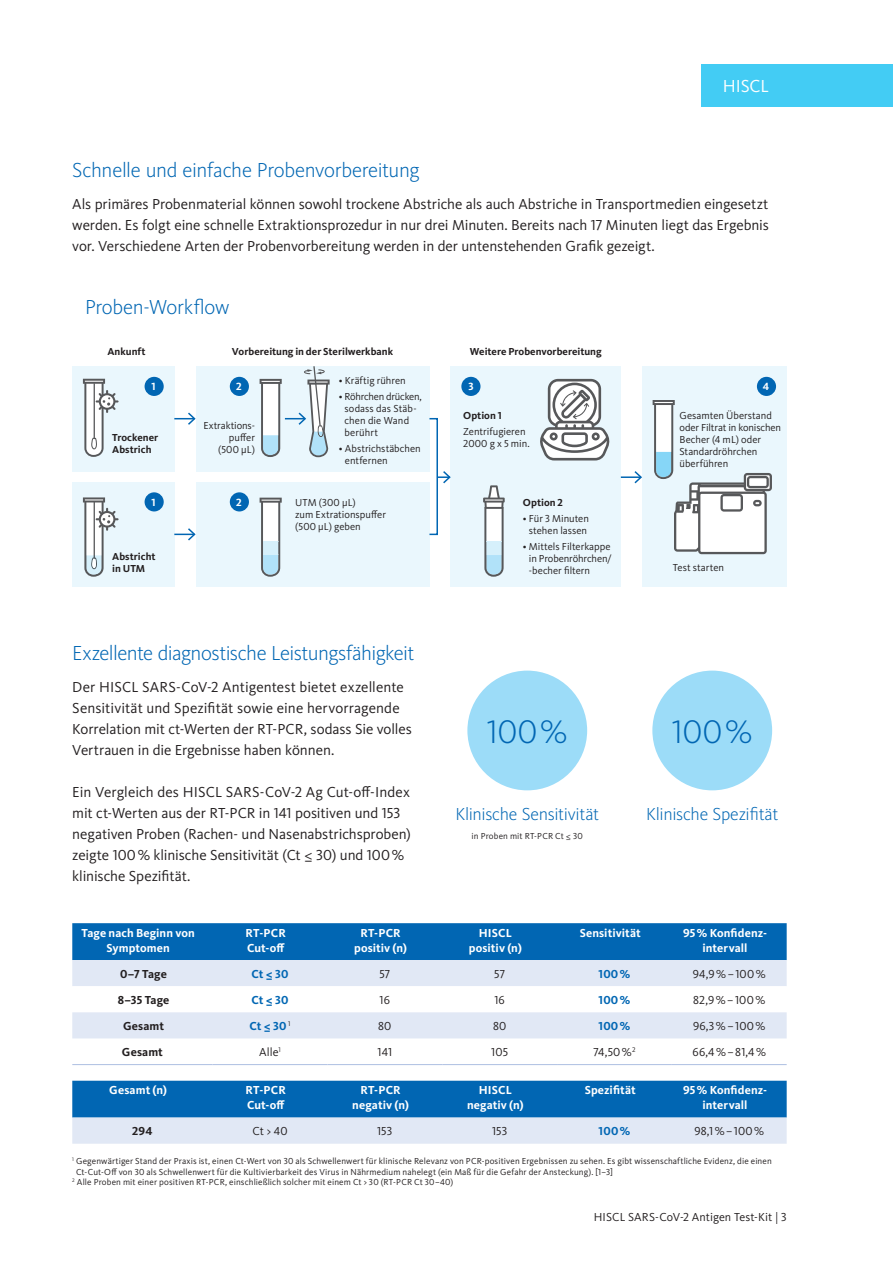
<style>
.page{position:relative;width:893px;height:1263px;background:#fff}
.page>*{position:absolute;margin:0;border:0;box-sizing:border-box;transform-origin:0 0}
.t1{font:300 33.9px "Kievit Pro";letter-spacing:-.01em;color:#0166b3}
.t2{font:300 21px "Kievit Pro";letter-spacing:-.02em;color:#0166b3}
.t3{font:300 18px "Kievit Pro";letter-spacing:-.02em;color:#0166b3}
.t4{font:18px "Kievit Pro";letter-spacing:-.01em;color:#fff}
.t5{font:15px/21px "Kievit Pro";color:#231f20}
.t6{font:700 12px/15px "Kievit Pro";letter-spacing:.01em;color:#fff;text-align:center}
.t7{font:12px "Kievit Pro";letter-spacing:.01em;color:#231f20}
.t8{font:700 12px "Kievit Pro";letter-spacing:.01em;color:#0166b3}
.t9{font:700 12px "Kievit Pro";letter-spacing:.005em;color:#231f20}
.t10{font:700 10.8px "Kievit Pro";color:#fff}
.t11{font:10.5px/12px "Kievit Pro";color:#231f20}
.t12{font:700 10.5px/12px "Kievit Pro";color:#231f20}
.t13{font:9px "Kievit Pro";letter-spacing:.015em;color:#231f20}
</style>
<div class="page">
<div style="left:196px;top:366px;width:233px;height:105px;background:#eaf7fd"></div>
<div style="left:72px;top:482px;width:102px;height:105px;background:#eaf7fd"></div>
<div style="left:72px;top:366px;width:102px;height:105px;background:#eaf7fd"></div>
<div style="left:451px;top:366px;width:170px;height:221px;background:#eaf7fd"></div>
<div style="left:642px;top:366px;width:145px;height:221px;background:#eaf7fd"></div>
<div style="left:196px;top:482px;width:233px;height:105px;background:#eaf7fd"></div>
<svg style="left:83px;top:379px;width:36px;height:78px"></svg>
<svg style="left:260px;top:498px;width:22px;height:79px;background:#c5d2d8"></svg>
<svg style="left:540px;top:379px;width:70px;height:81px"></svg>
<svg style="left:653px;top:400px;width:119px;height:154px"></svg>
<svg style="left:260px;top:366px;width:70px;height:91px"></svg>
<svg style="left:83px;top:497px;width:36px;height:80px"></svg>
<svg style="left:483px;top:485px;width:22px;height:92px"></svg>
<div style="left:702px;top:64px;width:191px;height:42px;background:#43ccf4"></div>
<div style="left:467px;top:671px;width:120px;height:119px;background:#9cdcf8;border-radius:50%"></div>
<div style="left:652px;top:671px;width:120px;height:119px;background:#9cdcf8;border-radius:50%"></div>
<svg style="left:72px;top:923px;width:715px;height:63px;background:#5e9cce"></svg>
<svg style="left:72px;top:1038px;width:714px;height:1px"></svg>
<div style="left:72px;top:1012px;width:715px;height:26px;background:#e1e8f5"></div>
<hr style="left:72px;top:1064px;width:141px;height:1px;background:#adbfe2">
<hr style="left:213px;top:1064px;width:114px;height:1px;background:#adbfe2">
<hr style="left:327px;top:1064px;width:115px;height:1px;background:#adbfe2">
<hr style="left:442px;top:1064px;width:115px;height:1px;background:#adbfe2">
<hr style="left:557px;top:1064px;width:115px;height:1px;background:#adbfe2">
<hr style="left:672px;top:1064px;width:115px;height:1px;background:#adbfe2">
<svg style="left:72px;top:1081px;width:715px;height:63px;background:#609dcf"></svg>
<div style="left:145px;top:377px;width:19px;height:19px;background:#0166b3;border-radius:50%"></div>
<div style="left:145px;top:492px;width:19px;height:19px;background:#0166b3;border-radius:50%"></div>
<div style="left:230px;top:377px;width:19px;height:19px;background:#0166b3;border-radius:50%"></div>
<div style="left:230px;top:492px;width:19px;height:19px;background:#0166b3;border-radius:50%"></div>
<div style="left:461px;top:377px;width:19px;height:19px;background:#0166b3;border-radius:50%"></div>
<div style="left:757px;top:377px;width:19px;height:19px;background:#0166b3;border-radius:50%"></div>
<svg style="left:174px;top:411px;width:22px;height:15px"></svg>
<svg style="left:438px;top:469px;width:13px;height:16px"></svg>
<svg style="left:174px;top:527px;width:22px;height:15px"></svg>
<hr style="left:621px;top:476px;width:20px;height:2px;background:#0166b3">
<svg style="left:633px;top:471px;width:9px;height:13px"></svg>
<div style="left:429px;top:418px;width:9px;height:117px;border:2px solid #0166b3"></div>
<p class="t4" style="left:723px;top:75px;width:48px">HISCL</p>
<h2 class="t2" style="left:72px;top:157px;width:349px">Schnelle und einfache Probenvorbereitung</h2>
<p class="t5" style="left:72px;top:193px;width:698px;text-align:justify">Als primäres Probenmaterial können sowohl trockene Abstriche als auch Abstriche in Transportmedien eingesetzt werden. Es folgt eine schnelle Extraktionsprozedur in nur drei Minuten. Bereits nach 17 Minuten liegt das Ergebnis vor. Verschiedene Arten der Probenvorbereitung werden in der untenstehenden Grafik gezeigt.</p>
<h2 class="t2" style="left:85px;top:294px;width:146px">Proben-Workflow</h2>
<p class="t12" style="left:107px;top:346px;width:40px">Ankunft</p>
<p class="t12" style="left:232px;top:346px;width:163px">Vorbereitung in der Sterilwerkbank</p>
<p class="t11" style="left:339px;top:374px;width:68px">• Kräftig rühren</p>
<p class="t11" style="left:344px;top:390px;width:79px;text-indent:-6px">• Röhrchen drücken, sodass das Stäb&shy;chen die Wand berührt</p>
<p class="t11" style="left:345px;top:443px;width:77px;text-indent:-6px">• Abstrichstäbchen entfernen</p>
<p class="t10" style="left:236px;top:380px;width:7px">2</p>
<p class="t10" style="left:152px;top:380px;width:6px">1</p>
<p class="t11" style="left:203px;top:419px;width:53px;text-align:right">Extraktions&shy;puffer<br>(500 µL)</p>
<p class="t12" style="left:112px;top:431px;width:48px">Trockener<br>Abstrich</p>
<p class="t10" style="left:152px;top:496px;width:6px">1</p>
<p class="t12" style="left:112px;top:551px;width:45px">Abstricht in UTM</p>
<p class="t10" style="left:236px;top:496px;width:7px">2</p>
<p class="t11" style="left:295px;top:496px;width:92px">UTM (300 µL)<br>zum Extrationspuffer (500 µL) geben</p>
<h2 class="t2" style="left:72px;top:640px;width:344px">Exzellente diagnostische Leistungsfähigkeit</h2>
<p class="t5" style="left:72px;top:676px;width:341px">Der HISCL SARS-CoV-2 Antigentest bietet exzellente Sensitivität und Spezifität sowie eine hervorragende Korrelation mit ct-Werten der RT-PCR, sodass Sie volles Vertrauen in die Ergebnisse haben können.</p>
<p class="t5" style="left:72px;top:781px;width:340px">Ein Vergleich des HISCL SARS-CoV-2 Ag Cut-off-Index mit ct-Werten aus der RT-PCR in 141 positiven und 153 negativen Proben (Rachen- und Nasenabstrichsproben) zeigte 100% klinische Sensitivität (Ct ≤ 30) und 100% klinische Spezifität.</p>
<p class="t12" style="left:470px;top:346px;width:133px">Weitere Probenvorbereitung</p>
<p class="t10" style="left:468px;top:380px;width:7px">3</p>
<p class="t10" style="left:763px;top:380px;width:8px">4</p>
<p class="t12" style="left:463px;top:409px;width:40px">Option 1</p>
<p class="t11" style="left:463px;top:425px;width:68px">Zentrifugieren<br>2000 g x 5 min.</p>
<p class="t12" style="left:523px;top:496px;width:41px">Option 2</p>
<p class="t11" style="left:523px;top:512px;width:68px;text-align:center">• Für 3 Minuten stehen lassen</p>
<p class="t11" style="left:529px;top:541px;width:84px;text-align:justify;text-indent:-6px">• Mittels Filterkappe in Probenröhrchen/ -becher filtern</p>
<p class="t11" style="left:679px;top:409px;width:103px">Gesamten Überstand oder Filtrat in konischen<br>Becher (4 mL) oder<br>Standardröhrchen überführen</p>
<p class="t11" style="left:673px;top:562px;width:53px">Test starten</p>
<h1 class="t1" style="left:487px;top:712px;width:82px">100%</h1>
<p class="t3" style="left:455px;top:803px;width:145px">Klinische Sensitivität</p>
<p class="t13" style="left:472px;top:830px;width:113px">in Proben mit RT-PCR Ct ≤ 30</p>
<h1 class="t1" style="left:672px;top:712px;width:82px">100%</h1>
<p class="t3" style="left:646px;top:803px;width:134px">Klinische Spezifität</p>
<p class="t6" style="left:82px;top:925px;width:115px">Tage nach Beginn von<br>Symptomen</p>
<p class="t6" style="left:246px;top:925px;width:42px;text-align:left">RT-PCR<br>Cut-off</p>
<p class="t6" style="left:354px;top:925px;width:54px">RT-PCR positiv (n)</p>
<p class="t6" style="left:469px;top:925px;width:54px">HISCL positiv (n)</p>
<p class="t6" style="left:580px;top:925px;width:62px">Sensitivität</p>
<p class="t6" style="left:683px;top:925px;width:86px">95% Konfidenz&shy;intervall</p>
<p class="t9" style="left:120px;top:966px;width:48px">0–7 Tage</p>
<p class="t8" style="left:252px;top:966px;width:38px">Ct ≤ 30</p>
<p class="t7" style="left:379px;top:966px;width:12px">57</p>
<p class="t7" style="left:494px;top:966px;width:13px">57</p>
<p class="t8" style="left:599px;top:966px;width:33px">100%</p>
<p class="t7" style="left:693px;top:966px;width:74px">94,9%–100%</p>
<p class="t9" style="left:118px;top:992px;width:53px">8–35 Tage</p>
<p class="t8" style="left:252px;top:992px;width:38px">Ct ≤ 30</p>
<p class="t7" style="left:380px;top:992px;width:12px">16</p>
<p class="t7" style="left:494px;top:992px;width:12px">16</p>
<p class="t8" style="left:599px;top:992px;width:33px">100%</p>
<p class="t7" style="left:693px;top:992px;width:74px">82,9%–100%</p>
<p class="t9" style="left:123px;top:1019px;width:42px">Gesamt</p>
<p class="t8" style="left:250px;top:1019px;width:42px">Ct ≤ 30 <sup>1</sup></p>
<p class="t7" style="left:378px;top:1019px;width:15px">80</p>
<p class="t7" style="left:493px;top:1019px;width:15px">80</p>
<p class="t8" style="left:599px;top:1019px;width:33px">100%</p>
<p class="t7" style="left:693px;top:1019px;width:74px">96,3%–100%</p>
<p class="t9" style="left:122px;top:1045px;width:42px">Gesamt</p>
<p class="t7" style="left:259px;top:1045px;width:23px">Alle<sup>1</sup></p>
<p class="t7" style="left:378px;top:1045px;width:16px">141</p>
<p class="t7" style="left:491px;top:1045px;width:18px">105</p>
<p class="t7" style="left:593px;top:1045px;width:44px">74,50%<sup>2</sup></p>
<p class="t7" style="left:692px;top:1045px;width:75px">66,4%–81,4%</p>
<p class="t6" style="left:109px;top:1082px;width:59px">Gesamt (n)</p>
<p class="t6" style="left:246px;top:1082px;width:42px;text-align:left">RT-PCR<br>Cut-off</p>
<p class="t6" style="left:352px;top:1082px;width:58px">RT-PCR negativ (n)</p>
<p class="t6" style="left:467px;top:1082px;width:58px">HISCL negativ (n)</p>
<p class="t6" style="left:585px;top:1082px;width:53px">Spezifität</p>
<p class="t6" style="left:683px;top:1082px;width:86px">95% Konfidenz&shy;intervall</p>
<p class="t9" style="left:132px;top:1124px;width:22px">294</p>
<p class="t7" style="left:252px;top:1124px;width:37px">Ct &gt; 40</p>
<p class="t7" style="left:377px;top:1124px;width:17px">153</p>
<p class="t7" style="left:492px;top:1124px;width:17px">153</p>
<p class="t8" style="left:599px;top:1124px;width:33px">100%</p>
<p class="t7" style="left:694px;top:1124px;width:71px">98,1%–100%</p>
<p class="t13" style="left:72px;top:1156px;width:701px"><sup>1</sup> Gegenwärtiger Stand der Praxis ist, einen Ct-Wert von 30 als Schwellenwert für klinische Relevanz von PCR-positiven Ergebnissen zu sehen. Es gibt wissenschaftliche Evidenz, die einen</p>
<p class="t13" style="left:76px;top:1166px;width:538px">Ct-Cut-Off von 30 als Schwellenwert für die Kultivierbarkeit des Virus in Nährmedium nahelegt (ein Maß für die Gefahr der Ansteckung). [1–3]</p>
<p class="t13" style="left:72px;top:1177px;width:382px"><sup>2</sup> Alle Proben mit einer positiven RT-PCR, einschließlich solcher mit einem Ct &gt; 30 (RT-PCR Ct 30–40)</p>
<p class="t7" style="left:594px;top:1210px;width:194px">HISCL SARS-CoV-2 Antigen Test-Kit | 3</p>
</div>
